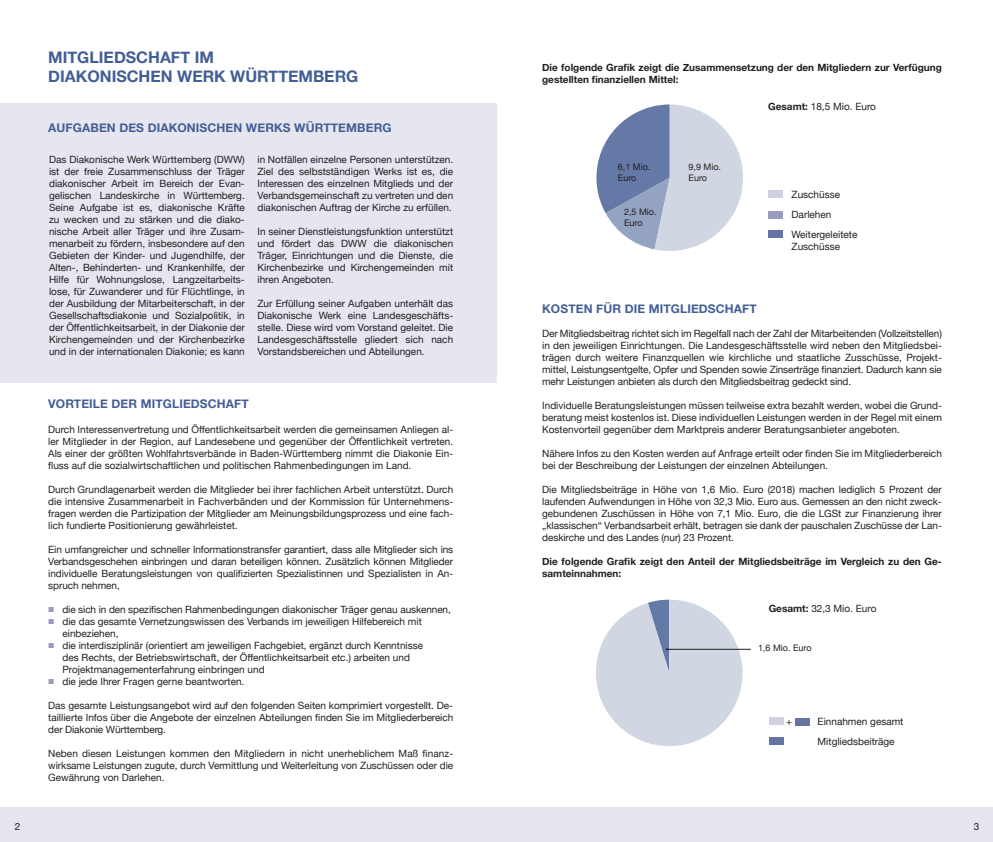
<style>
.page{position:relative;width:993px;height:842px;background:#fff}
.page>*{position:absolute;margin:0;border:0;box-sizing:border-box;transform-origin:0 0}
.t1{font:700 16px/19.2px "Helvetica Neue";color:#435e95}
.t2{font:700 12px "Helvetica Neue";letter-spacing:.01em;color:#435e95}
.t3{font:10px/12px "Helvetica Neue";color:#231f20;text-align:justify}
.t4{font:700 10px/12px "Helvetica Neue";color:#231f20}
.t5{font:9px/10.8px "Helvetica Neue";color:#231f20}
.s1{font-weight:700}
</style>
<div class="page">
<div style="left:0;top:808px;width:992px;height:34px;background:#e5e6ef"></div>
<svg style="left:596px;top:104px;width:146px;height:147px"></svg>
<div style="left:768px;top:191px;width:14px;height:7px;background:#cfd1e3"></div>
<div style="left:768px;top:211px;width:14px;height:7px;background:#979cc0"></div>
<div style="left:768px;top:230px;width:14px;height:8px;background:#6573a3"></div>
<div style="left:768px;top:718px;width:15px;height:7px;background:#cfd1e3"></div>
<div style="left:768px;top:737px;width:15px;height:8px;background:#6573a3"></div>
<hr style="left:666px;top:649px;width:84px;height:1px;background:#231f20">
<svg style="left:596px;top:600px;width:146px;height:146px"></svg>
<div style="left:795px;top:718px;width:14px;height:7px;background:#6573a3"></div>
<div style="left:0;top:103px;width:496px;height:280px;background:#e5e6ef"></div>
<h1 class="t1" style="left:48px;top:48px;width:311px">MITGLIEDSCHAFT IM<br>DIAKONISCHEN WERK WÜRTTEMBERG</h1>
<p class="t2" style="left:48px;top:119px;width:345px">AUFGABEN DES DIAKONISCHEN WERKS WÜRTTEMBERG</p>
<p class="t3" style="left:49px;top:154px;width:197px">Das Diakonische Werk Württemberg (DWW) ist der freie Zusammenschluss der Träger diakonischer Arbeit im Bereich der Evan&shy;gelischen Landeskirche in Württemberg.<br>Seine Aufgabe ist es, diakonische Kräfte zu wecken und zu stärken und die diako&shy;nische Arbeit aller Träger und ihre Zusam&shy;menarbeit zu fördern, insbesondere auf den Gebieten der Kinder- und Jugendhilfe, der Alten-, Behinderten- und Krankenhilfe, der Hilfe für Wohnungslose, Langzeitarbeits&shy;lose, für Zuwanderer und für Flüchtlinge, in der Ausbildung der Mitarbeiterschaft, in der Gesellschaftsdiakonie und Sozialpolitik, in der Öffentlichkeitsarbeit, in der Diakonie der Kirchengemeinden und der Kirchenbezirke und in der internationalen Diakonie; es kann</p>
<p class="t3" style="left:257px;top:154px;width:197px">in Notfällen einzelne Personen unterstützen.<br>Ziel des selbstständigen Werks ist es, die Interessen des einzelnen Mitglieds und der Verbandsgemeinschaft zu vertreten und den diakonischen Auftrag der Kirche zu erfüllen.</p>
<p class="t3" style="left:257px;top:226px;width:197px">In seiner Dienstleistungsfunktion unterstützt und fördert das DWW die diakonischen Träger, Einrichtungen und die Dienste, die Kirchenbezirke und Kirchengemeinden mit ihren Angeboten.</p>
<p class="t3" style="left:257px;top:298px;width:197px">Zur Erfüllung seiner Aufgaben unterhält das Diakonische Werk eine Landesgeschäfts&shy;stelle. Diese wird vom Vorstand geleitet. Die Landesgeschäftsstelle gliedert sich nach Vorstandsbereichen und Abteilungen.</p>
<p class="t2" style="left:48px;top:395px;width:202px">VORTEILE DER MITGLIEDSCHAFT</p>
<p class="t3" style="left:48px;top:423px;width:406px">Durch Interessenvertretung und Öffentlichkeitsarbeit werden die gemeinsamen Anliegen al&shy;ler Mitglieder in der Region, auf Landesebene und gegenüber der Öffentlichkeit vertreten.<br>Als einer der größten Wohlfahrtsverbände in Baden-Württemberg nimmt die Diakonie Ein&shy;fluss auf die sozialwirtschaftlichen und politischen Rahmenbedingungen im Land.</p>
<p class="t3" style="left:48px;top:483px;width:406px">Durch Grundlagenarbeit werden die Mitglieder bei ihrer fachlichen Arbeit unterstützt. Durch die intensive Zusammenarbeit in Fachverbänden und der Kommission für Unternehmens&shy;fragen werden die Partizipation der Mitglieder am Meinungsbildungsprozess und eine fach&shy;lich fundierte Positionierung gewährleistet.</p>
<p class="t3" style="left:48px;top:543px;width:406px">Ein umfangreicher und schneller Informationstransfer garantiert, dass alle Mitglieder sich ins Verbandsgeschehen einbringen und daran beteiligen können. Zusätzlich können Mitglieder individuelle Beratungsleistungen von qualifizierten Spezialistinnen und Spezialisten in An&shy;spruch nehmen,</p>
<p class="t3" style="left:62px;top:603px;width:390px;text-align:left">die sich in den spezifischen Rahmenbedingungen diakonischer Träger genau auskennen, die das gesamte Vernetzungswissen des Verbands im jeweiligen Hilfebereich mit einbeziehen,<br>die interdisziplinär (orientiert am jeweiligen Fachgebiet, ergänzt durch Kenntnisse<br>des Rechts, der Betriebswirtschaft, der Öffentlichkeitsarbeit etc.) arbeiten und Projektmanagementerfahrung einbringen und<br>die jede Ihrer Fragen gerne beantworten.</p>
<p class="t3" style="left:48px;top:699px;width:406px">Das gesamte Leistungsangebot wird auf den folgenden Seiten komprimiert vorgestellt. De&shy;taillierte Infos über die Angebote der einzelnen Abteilungen finden Sie im Mitgliederbereich der Diakonie Württemberg.</p>
<p class="t3" style="left:48px;top:747px;width:406px">Neben diesen Leistungen kommen den Mitgliedern in nicht unerheblichem Maß finanz&shy;wirksame Leistungen zugute, durch Vermittlung und Weiterleitung von Zuschüssen oder die Gewährung von Darlehen.</p>
<p class="t4" style="left:542px;top:61px;width:401px">Die folgende Grafik zeigt die Zusammensetzung der den Mitgliedern zur Verfügung gestellten finanziellen Mittel:</p>
<p class="t5" style="left:617px;top:162px;width:34px">6,1 Mio.<br>Euro</p>
<p class="t5" style="left:623px;top:207px;width:34px">2,5 Mio.<br>Euro</p>
<p class="t5" style="left:688px;top:162px;width:34px">9,9 Mio.<br>Euro</p>
<p class="t3" style="left:768px;top:101px;width:109px"><span class="s1">Gesamt:</span> 18,5 Mio. Euro</p>
<p class="t3" style="left:791px;top:185px;width:67px;line-height:20px;text-align:left">Zuschüsse<br>Darlehen<br>Weitergeleitete</p>
<p class="t3" style="left:791px;top:241px;width:50px">Zuschüsse</p>
<p class="t2" style="left:542px;top:299px;width:216px">KOSTEN FÜR DIE MITGLIEDSCHAFT</p>
<p class="t3" style="left:542px;top:328px;width:401px">Der Mitgliedsbeitrag richtet sich im Regelfall nach der Zahl der Mitarbeitenden (Vollzeitstellen) in den jeweiligen Einrichtungen. Die Landesgeschäftsstelle wird neben den Mitgliedsbei&shy;trägen durch weitere Finanzquellen wie kirchliche und staatliche Zusschüsse, Projekt&shy;mittel, Leistungsentgelte, Opfer und Spenden sowie Zinserträge finanziert. Dadurch kann sie mehr Leistungen anbieten als durch den Mitgliedsbeitrag gedeckt sind.</p>
<p class="t3" style="left:542px;top:400px;width:401px">Individuelle Beratungsleistungen müssen teilweise extra bezahlt werden, wobei die Grund&shy;beratung meist kostenlos ist. Diese individuellen Leistungen werden in der Regel mit einem Kostenvorteil gegenüber dem Marktpreis anderer Beratungsanbieter angeboten.</p>
<p class="t3" style="left:542px;top:448px;width:401px">Nähere Infos zu den Kosten werden auf Anfrage erteilt oder finden Sie im Mitgliederbereich bei der Beschreibung der Leistungen der einzelnen Abteilungen.</p>
<p class="t3" style="left:542px;top:484px;width:401px">Die Mitgliedsbeiträge in Höhe von 1,6 Mio. Euro (2018) machen lediglich 5 Prozent der laufenden Aufwendungen in Höhe von 32,3 Mio. Euro aus. Gemessen an den nicht zweck&shy;gebundenen Zuschüssen in Höhe von 7,1 Mio. Euro, die die LGSt zur Finanzierung ihrer „klassischen“ Verbandsarbeit erhält, betragen sie dank der pauschalen Zuschüsse der Lan&shy;deskirche und des Landes (nur) 23 Prozent.</p>
<p class="t4" style="left:542px;top:556px;width:401px">Die folgende Grafik zeigt den Anteil der Mitgliedsbeiträge im Vergleich zu den Ge&shy;samteinnahmen:</p>
<p class="t3" style="left:768px;top:603px;width:109px"><span class="s1">Gesamt:</span> 32,3 Mio. Euro</p>
<p class="t5" style="left:757px;top:643px;width:55px">1,6 Mio. Euro</p>
<p class="t3" style="left:785px;top:716px;width:7px">+</p>
<p class="t3" style="left:817px;top:712px;width:87px;line-height:20px">Einnahmen gesamt<br>Mitgliedsbeiträge</p>
<p class="t3" style="left:15px;top:821px;width:7px">2</p>
<p class="t3" style="left:973px;top:821px;width:7px">3</p>
</div>
